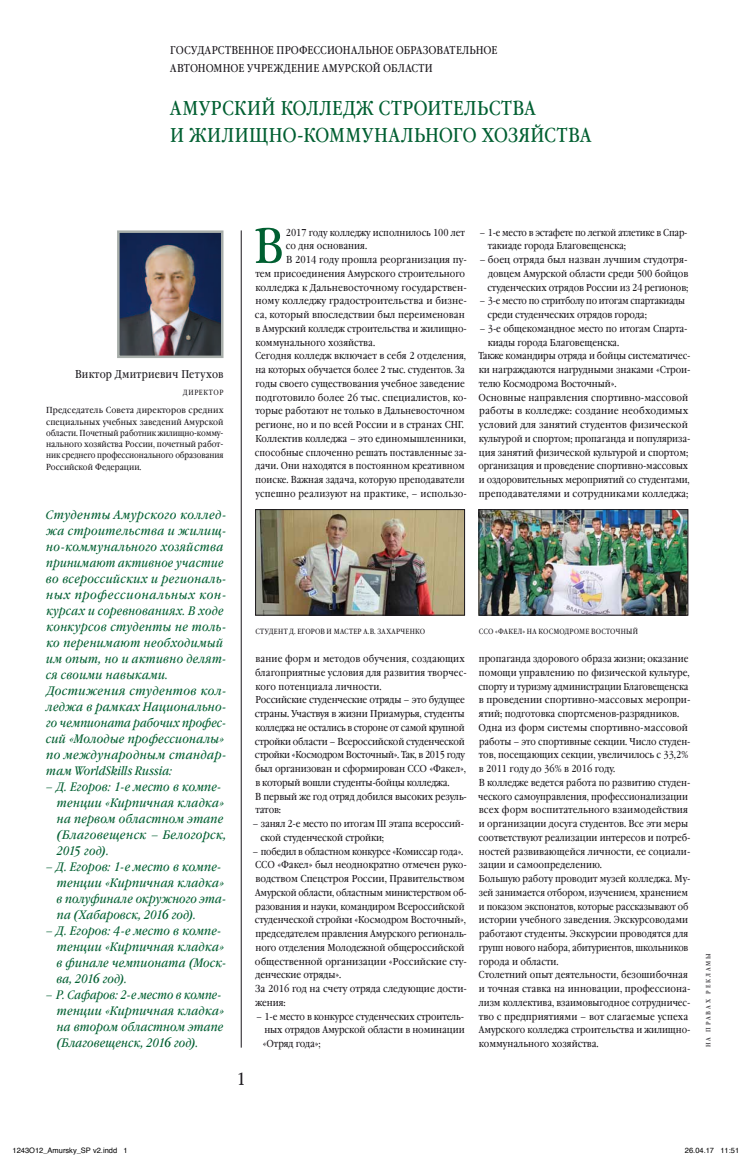
<style>
.page{position:relative;width:745px;height:1157px;background:#fff}
.page>*{position:absolute;margin:0;border:0;box-sizing:border-box;transform-origin:0 0}
.t1{font:49.25px "Garamond Book Narrow C";color:#005f31}
.t2{font:20px/27.5px "Garamond Book Narrow C";letter-spacing:.13em;color:#005f31}
.t3{font:17.5px "Garamond Book Narrow C";color:#1a171c}
.t4{font:italic 12.25px/16px "Garamond Book Narrow C";letter-spacing:.025em;color:#005f31;scale:1.07 1}
.t5{font:italic 12.25px/16px "Garamond Book Narrow C";letter-spacing:.025em;color:#005f31}
.t6{font:italic 12.25px/16px "Garamond Book Narrow C";letter-spacing:.025em;color:#005f31;scale:1.04 1}
.t7{font:11.25px/17.5px "Garamond Book Narrow C";letter-spacing:.07em;color:#1a171c}
.t8{font:11.25px "Garamond Book Narrow C";letter-spacing:.04em;color:#1a171c}
.t9{font:10px/13.8px "Garamond Book Narrow C";letter-spacing:-.005em;color:#1a171c}
.t10{font:10px/13.8px "Garamond Book Narrow C";letter-spacing:-.005em;color:#1a171c;text-align:justify;scale:1.07 1}
.t11{font:10px "Garamond Book Narrow C";letter-spacing:-.005em;color:#1a171c;scale:1.04 1}
.t12{font:10px "Garamond Book Narrow C";letter-spacing:-.005em;color:#1a171c;scale:1.05 1}
.t13{font:10px "Garamond Book Narrow C";letter-spacing:-.005em;color:#1a171c;scale:1.06 1}
.t14{font:8.75px/11.2px "Garamond Book Narrow C";letter-spacing:-.015em;color:#1a171c;text-align:justify;scale:1.07 1}
.t15{font:7.5px "Garamond Book Narrow C";letter-spacing:.06em;color:#1a171c}
.t16{font:7.5px "Helvetica";color:#000}
.t17{font:7.5px "Garamond Book Narrow C";letter-spacing:.035em;color:#1a171c}
.t18{font:6.25px "Garamond Book Narrow C";letter-spacing:.3em;color:#1a171c}
</style>
<div class="page">
<img style="left:120px;top:233px;width:100px;height:122px">
<div style="left:117px;top:230px;width:106px;height:128px;border:2px solid #a8aeaa"></div>
<img style="left:257px;top:511px;width:205px;height:102px">
<div style="left:255px;top:509px;width:209px;height:106px;border:1px solid #1a171c"></div>
<img style="left:480px;top:511px;width:205px;height:102px">
<div style="left:478px;top:509px;width:209px;height:106px;border:1px solid #1a171c"></div>
<hr style="left:241px;top:230px;width:1px;height:817px;background:#1a171c">
<p class="t7" style="left:170px;top:42px;width:328px;text-indent:35px">арственное профессиональное образовательное автономное учреждение Амурской области</p>
<h2 class="t2" style="left:170px;top:95px;width:367px">Амурский колледж строительства и жилищно-коммунального</h2>
<p class="t8" style="left:170px;top:44px;width:8px">госуд</p>
<h2 class="t2" style="left:481px;top:122px;width:111px">хозяйства</h2>
<p class="t8" style="left:75px;top:368px;width:150px">Виктор Дмитриевич Петухов</p>
<p class="t15" style="left:183px;top:388px;width:42px">директор</p>
<p class="t14" style="left:46px;top:405px;width:167px">Председатель Совета директоров средних специальных учебных заведений Амурской области. Почетный работник жилищно-комму&shy;нального хозяйства России, почетный работ&shy;ник среднего профессионального образования Российской Федерации.</p>
<p class="t4" style="left:46px;top:507px;width:170px">Студенты Амурского коллед&shy;жа строительства и жилищ&shy;но-коммунального хозяйства принимают активное участие во всероссийских и региональ&shy;ных профессиональных кон&shy;курсах и соревнованиях. В ходе конкурсов студенты не толь&shy;ко перенимают необходимый им опыт, но и активно делят&shy;ся своими навыками.<br>Достижения студентов кол&shy;леджа в рамках Национально&shy;го чемпионата рабочих профес&shy;сий «Молодые профессионалы» по международным стандар&shy;там WorldSkills Russia:</p>
<p class="t5" style="left:57px;top:779px;width:171px;text-indent:-12px">– Д. Егоров: 1-е место в компе&shy;тенции «Кирпичная кладка» на первом областном этапе (Благовещенск – Белогорск,<br>2015 год).</p>
<p class="t6" style="left:56px;top:859px;width:165px;text-indent:-12px">– Д. Егоров: 1-е место в компе&shy;тенции «Кирпичная кладка» в полуфинале окружного эта&shy;па (Хабаровск, 2016 год).</p>
<p class="t6" style="left:56px;top:923px;width:165px;text-indent:-12px">– Д. Егоров: 4-е место в компе&shy;тенции «Кирпичная кладка» в финале чемпионата (Моск&shy;ва, 2016 год).</p>
<p class="t5" style="left:56px;top:987px;width:169px;text-indent:-12px">– Р. Сафаров: 2-е место в компе&shy;тенции «Кирпичная кладка» на втором областном этапе (Благовещенск, 2016 год).</p>
<h1 class="t1" style="left:253px;top:218px;width:28px">В</h1>
<p class="t9" style="left:286px;top:225px;width:180px">2017 году колледжу исполнилось 100 лет</p>
<p class="t9" style="left:286px;top:239px;width:83px">со дня основания.</p>
<p class="t12" style="left:286px;top:254px;width:174px">В 2014 году прошла реорганизация пу-</p>
<p class="t9" style="left:255px;top:267px;width:211px">тем присоединения Амурского строительного</p>
<p class="t13" style="left:255px;top:281px;width:201px">колледжа к Дальневосточному государствен-</p>
<p class="t10" style="left:255px;top:294px;width:199px">ному колледжу градостроительства и бизне-</p>
<p class="t11" style="left:255px;top:309px;width:203px">са, который впоследствии был переименован</p>
<p class="t9" style="left:255px;top:322px;width:213px">в Амурский колледж строительства и жилищно-</p>
<p class="t9" style="left:255px;top:335px;width:121px">коммунального хозяйства.</p>
<p class="t9" style="left:255px;top:349px;width:212px">Сегодня колледж включает в себя 2 отделения,</p>
<p class="t9" style="left:255px;top:363px;width:211px">на которых обучается более 2 тыс. студентов. За</p>
<p class="t9" style="left:255px;top:377px;width:211px">годы своего существования учебное заведение</p>
<p class="t12" style="left:255px;top:391px;width:203px">подготовило более 26 тыс. специалистов, ко-</p>
<p class="t9" style="left:255px;top:404px;width:211px">торые работают не только в Дальневосточном</p>
<p class="t9" style="left:255px;top:418px;width:210px">регионе, но и по всей России и в странах СНГ.</p>
<p class="t9" style="left:255px;top:432px;width:212px">Коллектив колледжа – это единомышленники,</p>
<p class="t9" style="left:255px;top:445px;width:213px">способные сплоченно решать поставленные за-</p>
<p class="t9" style="left:255px;top:459px;width:210px">дачи. Они находятся в постоянном креативном</p>
<p class="t9" style="left:255px;top:473px;width:211px">поиске. Важная задача, которую преподаватели</p>
<p class="t11" style="left:255px;top:488px;width:205px">успешно реализуют на практике, – использо-</p>
<p class="t9" style="left:487px;top:225px;width:201px;text-indent:-8px">– 1-е место в эстафете по легкой атлетике в Спар&shy;такиаде города Благовещенска;</p>
<p class="t10" style="left:487px;top:253px;width:189px;text-indent:-8px">– боец отряда был назван лучшим студотря&shy;довцем Амурской области среди 500 бойцов студенческих отрядов России из 24 регионов;</p>
<p class="t9" style="left:487px;top:294px;width:199px;text-indent:-8px">– 3-е место по стритболу по итогам спартакиады среди студенческих отрядов города;</p>
<p class="t9" style="left:479px;top:322px;width:209px">– 3-е общекомандное место по итогам Спарта-</p>
<p class="t9" style="left:487px;top:335px;width:133px">киады города Благовещенска.</p>
<p class="t9" style="left:478px;top:349px;width:213px">Также командиры отряда и бойцы систематичес-</p>
<p class="t11" style="left:478px;top:364px;width:205px">ки награждаются нагрудными знаками «Строи-</p>
<p class="t9" style="left:478px;top:377px;width:139px">телю Космодрома Восточный».</p>
<p class="t12" style="left:478px;top:391px;width:201px">Основные направления спортивно-массовой</p>
<p class="t10" style="left:479px;top:404px;width:197px">работы в колледже: создание необходимых</p>
<p class="t10" style="left:478px;top:418px;width:197px">условий для занятий студентов физической</p>
<p class="t9" style="left:478px;top:432px;width:213px">культурой и спортом; пропаганда и популяриза-</p>
<p class="t9" style="left:478px;top:445px;width:211px">ция занятий физической культурой и спортом;</p>
<p class="t9" style="left:478px;top:459px;width:211px">организация и проведение спортивно-массовых</p>
<p class="t9" style="left:478px;top:473px;width:212px">и оздоровительных мероприятий со студентами,</p>
<p class="t13" style="left:478px;top:488px;width:199px">преподавателями и сотрудниками колледжа;</p>
<h3 class="t3" style="left:236px;top:1069px;width:10px">1</h3>
<p class="t15" style="left:255px;top:627px;width:170px">Студент Д. Егоров и мастер А.В. Захарченко</p>
<p class="t17" style="left:478px;top:627px;width:118px">ССО «Факел» на космодроме Восточ</p>
<p class="t15" style="left:620px;top:627px;width:19px">ный</p>
<p class="t9" style="left:255px;top:652px;width:213px">вание форм и методов обучения, создающих благоприятные условия для развития творчес&shy;кого потенциала личности.<br>Российские студенческие отряды – это будущее страны. Участвуя в жизни Приамурья, студенты колледжа не остались в стороне от самой крупной стройки области – Всероссийской студенческой стройки «Космодром Восточный». Так, в 2015 году был организован и сформирован ССО «Факел», в который вошли студенты-бойцы колледжа.<br>В первый же год отряд добился высоких резуль&shy;татов:</p>
<p class="t9" style="left:260px;top:817px;width:205px;text-indent:-8px">– занял 2-е место по итогам III этапа всероссий&shy;ской студенческой стройки;</p>
<p class="t9" style="left:252px;top:844px;width:216px">– победил в областном конкурсе «Комиссар года».<br>ССО «Факел» был неоднократно отмечен руко&shy;водством Спецстроя России, Правительством Амурской области, областным министерством об&shy;разования и науки, командиром Всероссийской студенческой стройки «Космодром Восточный», председателем правления Амурского региональ&shy;ного отделения Молодежной общероссийской общественной организации «Российские сту&shy;денческие отряды».<br>За 2016 год на счету отряда следующие дости&shy;жения:</p>
<p class="t9" style="left:263px;top:1009px;width:203px;text-align:justify;text-indent:-7px">– 1-е место в конкурсе студенческих строитель&shy;ных отрядов Амурской области в номинации «Отряд года»;</p>
<p class="t9" style="left:478px;top:652px;width:214px">пропаганда здорового образа жизни; оказание помощи управлению по физической культуре, спорту и туризму администрации Благовещенска в проведении спортивно-массовых меропри&shy;ятий; подготовка спортсменов-разрядников.<br>Одна из форм системы спортивно-массовой работы – это спортивные секции. Число студен&shy;тов, посещающих секции, увеличилось с 33,2% в 2011 году до 36% в 2016 году.<br>В колледже ведется работа по развитию студен&shy;ческого самоуправления, профессионализации всех форм воспитательного взаимодействия и организации досуга студентов. Все эти меры соответствуют реализации интересов и потреб&shy;ностей развивающейся личности, ее социали&shy;зации и самоопределению.<br>Большую работу проводит музей колледжа. Му&shy;зей занимается отбором, изучением, хранением и показом экспонатов, которые рассказывают об истории учебного заведения. Экскурсоводами работают студенты. Экскурсии проводятся для групп нового набора, абитуриентов, школьников города и области.<br>Столетний опыт деятельности, безошибочная и точная ставка на инновации, профессиона&shy;лизм коллектива, взаимовыгодное сотрудничес&shy;тво с предприятиями – вот слагаемые успеха Амурского колледжа строительства и жилищно&shy;коммунального хозяйства.</p>
<p class="t18" style="left:704px;top:1047px;width:95px;rotate:-90deg">на правах рекламы</p>
<p class="t16" style="left:12px;top:1144px;width:117px">1243O12_Amursky_SP v2.indd 1</p>
<p class="t16" style="left:684px;top:1144px;width:56px">26.04.17 11:51</p>
</div>
